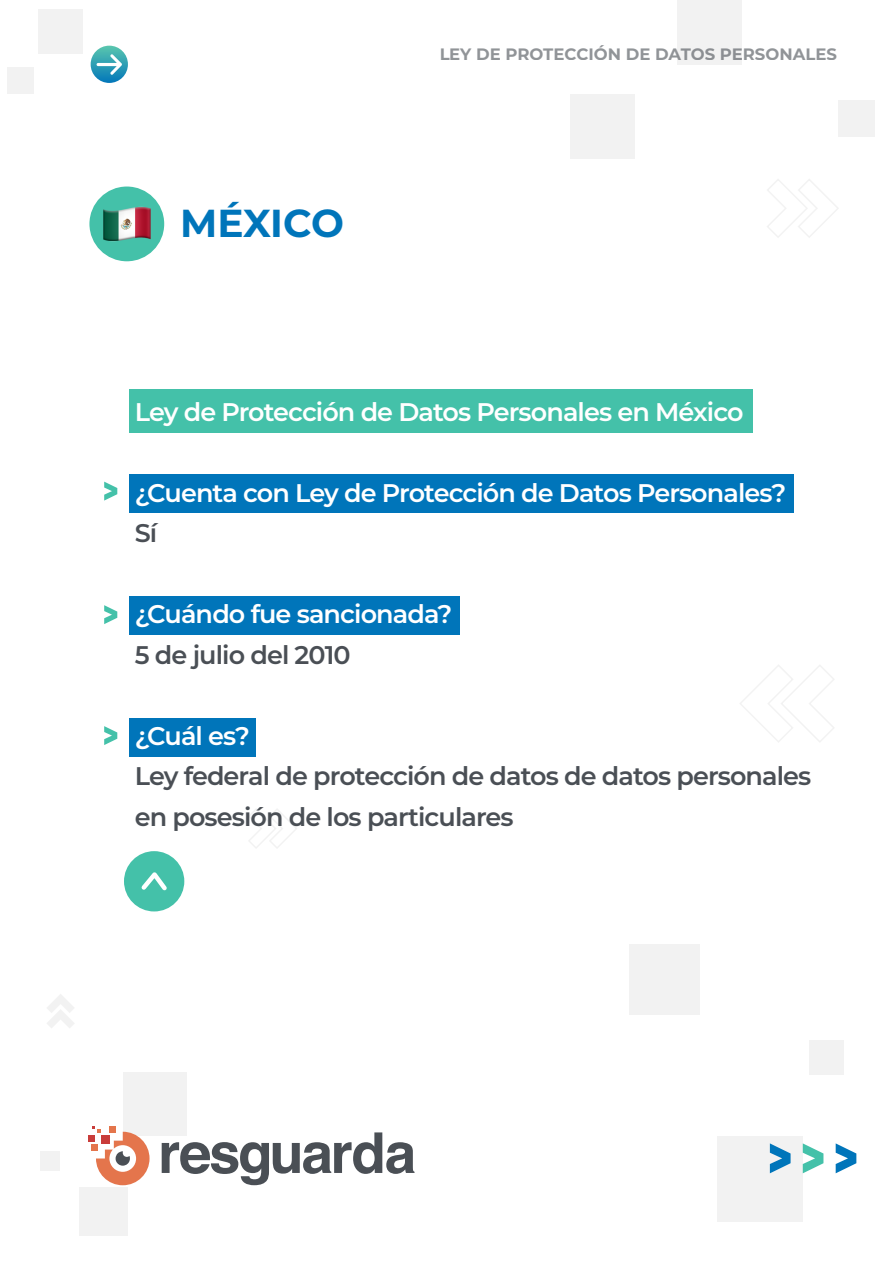
<style>
.page{position:relative;width:893px;height:1263px;background:#fff}
.page>*{position:absolute;margin:0;border:0;box-sizing:border-box;transform-origin:0 0}
.t1{font:700 39px "Montserrat";letter-spacing:-.005em;color:#0075ba}
.t2{font:600 25.5px "Montserrat";letter-spacing:-.035em;color:#fff}
.t3{font:600 25.5px/40.5px "Montserrat";letter-spacing:-.035em;color:#4a4f55}
.t4{font:700 16.5px "Montserrat";color:#4a4f55}
</style>
<div class="page">
<div style="left:629px;top:944px;width:71px;height:70px;background:#f2f2f2"></div>
<div style="left:717px;top:1136px;width:86px;height:86px;background:#f2f2f2"></div>
<div style="left:809px;top:1040px;width:34px;height:35px;background:#f2f2f2"></div>
<div style="left:79px;top:1188px;width:49px;height:48px;background:#f2f2f2"></div>
<div style="left:41px;top:1151px;width:19px;height:19px;background:#f2f2f2"></div>
<div style="left:38px;top:9px;width:45px;height:44px;background:#f2f2f2"></div>
<div style="left:7px;top:67px;width:27px;height:26px;background:#f2f2f2"></div>
<div style="left:838px;top:100px;width:37px;height:37px;background:#f2f2f2"></div>
<div style="left:677px;top:1px;width:65px;height:64px;background:#f2f2f2"></div>
<div style="left:571px;top:94px;width:64px;height:64px;background:#f2f2f2"></div>
<div style="left:123px;top:1072px;width:64px;height:63px;background:#f2f2f2"></div>
<svg style="left:89px;top:1126px;width:61px;height:59px"></svg>
<svg style="left:162px;top:1132px;width:252px;height:53px"></svg>
<svg style="left:803px;top:1143px;width:20px;height:30px"></svg>
<svg style="left:770px;top:1143px;width:21px;height:30px"></svg>
<svg style="left:836px;top:1143px;width:20px;height:30px"></svg>
<svg style="left:91px;top:46px;width:37px;height:37px"></svg>
<svg style="left:97px;top:54px;width:25px;height:21px"></svg>
<svg style="left:767px;top:179px;width:71px;height:59px"></svg>
<svg style="left:249px;top:809px;width:48px;height:39px"></svg>
<svg style="left:740px;top:665px;width:94px;height:77px"></svg>
<svg style="left:47px;top:994px;width:27px;height:34px"></svg>
<div style="left:129px;top:474px;width:665px;height:39px;background:#0075ba"></div>
<div style="left:129px;top:390px;width:623px;height:43px;background:#44c1a9"></div>
<div style="left:129px;top:596px;width:331px;height:39px;background:#0075ba"></div>
<div style="left:129px;top:718px;width:127px;height:38px;background:#0075ba"></div>
<svg style="left:104px;top:482px;width:13px;height:19px"></svg>
<svg style="left:104px;top:605px;width:13px;height:19px"></svg>
<svg style="left:104px;top:726px;width:13px;height:19px"></svg>
<div style="left:124px;top:851px;width:60px;height:60px;background:#44c1a9;border-radius:50%"></div>
<svg style="left:141px;top:872px;width:26px;height:19px"></svg>
<div style="left:89px;top:187px;width:75px;height:74px;background:#44c1a9;border-radius:50%"></div>
<img style="left:103px;top:206px;width:48px;height:36px">
<h1 class="t1" style="left:180px;top:195px;width:165px">MÉXICO</h1>
<p class="t4" style="left:439px;top:42px;width:399px">LEY DE PROTECCIÓN DE DATOS PERSONALES</p>
<p class="t2" style="left:135px;top:394px;width:610px">Ley de Protección de Datos Personales en México</p>
<p class="t2" style="left:135px;top:475px;width:653px">¿Cuenta con Ley de Protección de Datos Personales?</p>
<p class="t3" style="left:135px;top:512px;width:24px">Sí</p>
<p class="t2" style="left:135px;top:596px;width:319px">¿Cuándo fue sancionada?</p>
<p class="t3" style="left:135px;top:633px;width:217px">5 de julio del 2010</p>
<p class="t2" style="left:135px;top:717px;width:117px">¿Cuál es?</p>
<p class="t3" style="left:135px;top:755px;width:678px">Ley federal de protección de datos de datos personales en posesión de los particulares</p>
</div>
